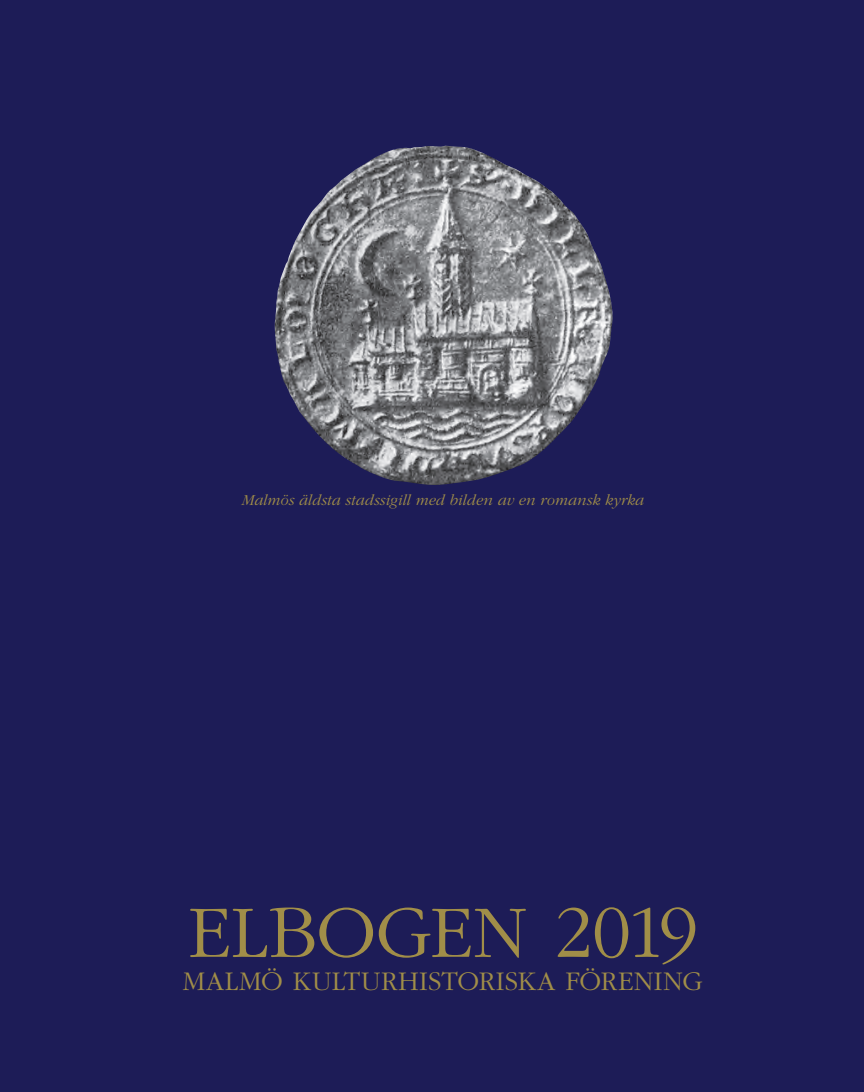
<style>
.page{position:relative;width:864px;height:1092px;background:#fff}
.page>*{position:absolute;margin:0;border:0;box-sizing:border-box;transform-origin:0 0}
.t1{font:300 77px "ITC Garamond Std";letter-spacing:-.01em;color:#a18e48}
.t2{font:300 28px "ITC Garamond Std";letter-spacing:.01em;color:#a18e48}
.t3{font:italic 300 15.75px "ITC Garamond Std";letter-spacing:.005em;color:#a18e48}
</style>
<div class="page">
<div style="left:0;top:0;width:863px;height:1091px;background:#1d1c57"></div>
<img style="left:274px;top:145px;width:338px;height:340px">
<p class="t3" style="left:242px;top:492px;width:403px">Malmös äldsta stadssigill med bilden av en romansk kyrka</p>
<p class="t1" style="left:188px;top:891px;width:510px">ELBOGEN 2019</p>
<p class="t2" style="left:183px;top:966px;width:521px">MALMÖ KULTURHISTORISKA FÖRENING</p>
</div>
